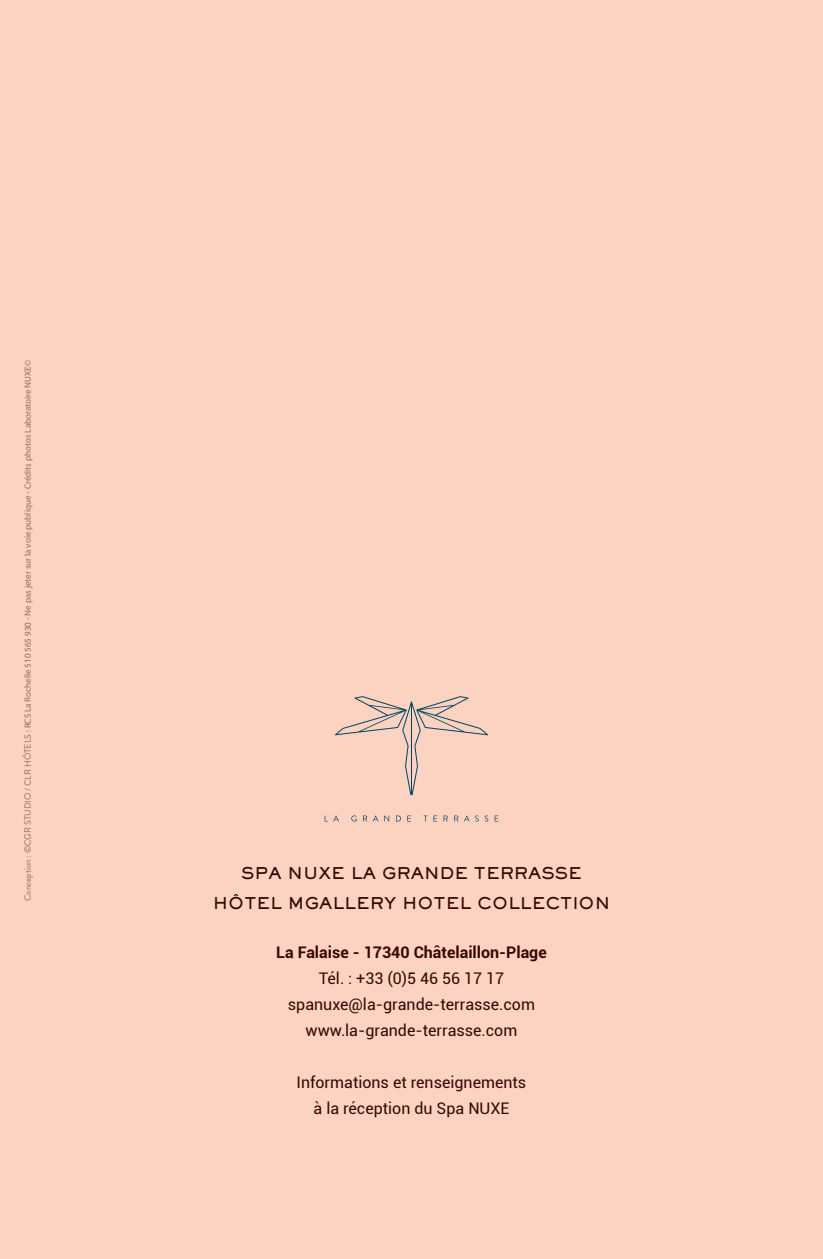
<style>
.page{position:relative;width:823px;height:1259px;background:#fff}
.page>*{position:absolute;margin:0;border:0;box-sizing:border-box;transform-origin:0 0}
.t1{font:16px/26px "Roboto";color:#390503;text-align:center}
.t2{font:800 16px/30px "Sackers Gothic Std";color:#390503;text-align:center}
.t3{font:700 16px "Roboto";color:#390503}
.t4{font:9px "Myriad Pro";color:#916a63}
.s1{font-family:"Brandon Grotesque"}
</style>
<div class="page">
<div style="left:0;top:0;width:822px;height:1259px;background:#fcd2c0"></div>
<svg style="left:324px;top:815px;width:14px;height:6px"></svg>
<svg style="left:351px;top:815px;width:5px;height:6px"></svg>
<svg style="left:363px;top:815px;width:15px;height:6px"></svg>
<svg style="left:384px;top:815px;width:5px;height:6px"></svg>
<svg style="left:396px;top:815px;width:5px;height:6px"></svg>
<svg style="left:407px;top:815px;width:4px;height:6px"></svg>
<svg style="left:423px;top:815px;width:4px;height:6px"></svg>
<svg style="left:433px;top:815px;width:4px;height:6px"></svg>
<svg style="left:443px;top:815px;width:4px;height:6px"></svg>
<svg style="left:454px;top:815px;width:15px;height:6px"></svg>
<svg style="left:475px;top:815px;width:3px;height:6px"></svg>
<svg style="left:484px;top:815px;width:4px;height:6px"></svg>
<svg style="left:494px;top:815px;width:4px;height:6px"></svg>
<svg style="left:335px;top:696px;width:153px;height:99px"></svg>
<p class="t4" style="left:22px;top:901px;width:542px;rotate:-90deg"><span class="s1">Conception : ©CGR STUDIO / CLR HÔTELS</span> : RCS La Rochelle 510 565 930 - Ne pas jeter sur la voie publique - Crédits photos Laboratoire NUXE©</p>
<p class="t2" style="left:213px;top:857px;width:398px">SPA NUXE LA GRANDE TERRASSE<br>HÔTEL MGALLERY HOTEL COLLECTION</p>
<p class="t3" style="left:276px;top:940px;width:272px">La Falaise - 17340 Châtelaillon-Plage</p>
<p class="t1" style="left:318px;top:964px;width:187px">Tél. : +33 (0)5 46 56 17 17</p>
<p class="t1" style="left:288px;top:990px;width:248px">spanuxe@la-grande-terrasse.com</p>
<p class="t1" style="left:305px;top:1016px;width:213px">www.la-grande-terrasse.com</p>
<p class="t1" style="left:296px;top:1068px;width:231px">Informations et renseignements à la réception du Spa NUXE</p>
</div>
